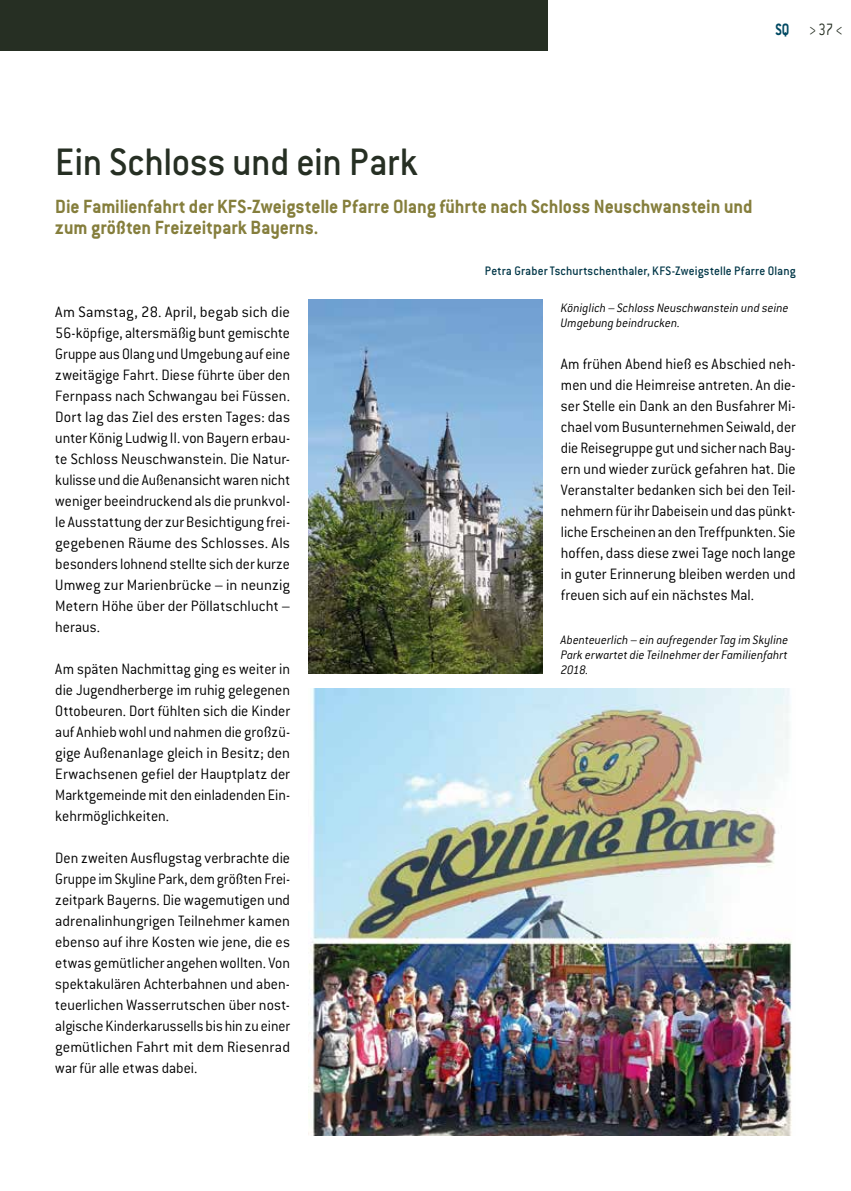
<style>
.page{position:relative;width:851px;height:1191px;background:#fff}
.page>*{position:absolute;margin:0;border:0;box-sizing:border-box;transform-origin:0 0}
.t1{font:500 42px "Conduit ITC";letter-spacing:-.01em;color:#262f23;scale:.95 1}
.t2{font:700 21px/21px "Conduit ITC";letter-spacing:-.005em;color:#857e3c;scale:.95 1}
.t3{font:300 18px "Conduit ITC";color:#262f23;scale:.8 1}
.t4{font:300 16.5px/21px "Conduit ITC";color:#000;text-align:justify;scale:.95 1}
.t5{font:300 16.5px/21px "Conduit ITC";color:#000;text-align:justify}
.t6{font:italic 300 13.5px/15px "Conduit ITC";letter-spacing:.005em;color:#000;scale:.95 1}
.t7{font:500 13.5px "Conduit ITC";letter-spacing:.01em;color:#003647;scale:.95 1}
.s1{font-weight:700;color:#004962}
</style>
<div class="page">
<div style="left:0;top:0;width:547px;height:51px;background:#262f23"></div>
<img style="left:308px;top:688px;width:484px;height:448px">
<img style="left:308px;top:300px;width:235px;height:374px">
<p class="t3" style="left:775px;top:20px;width:86px"><span class="s1">SQ</span> &gt; 37 &lt;</p>
<h1 class="t1" style="left:55px;top:138px;width:383px">Ein Schloss und ein Park</h1>
<p class="t2" style="left:55px;top:196px;width:735px">Die Familienfahrt der KFS-Zweigstelle Pfarre Olang führte nach Schloss Neuschwanstein und zum größten Freizeitpark Bayerns.</p>
<p class="t5" style="left:55px;top:301px;width:236px">Am Samstag, 28. April, begab sich die 56-köpfige, altersmäßig bunt gemischte Gruppe aus Olang und Umgebung auf eine zweitägige Fahrt. Diese führte über den Fernpass nach Schwangau bei Füssen.<br>Dort lag das Ziel des ersten Tages: das unter König Ludwig II. von Bayern erbau&shy;te Schloss Neuschwanstein. Die Natur&shy;kulisse und die Außenansicht waren nicht weniger beeindruckend als die prunkvol&shy;le Ausstattung der zur Besichtigung frei&shy;gegebenen Räume des Schlosses. Als besonders lohnend stellte sich der kurze Umweg zur Marienbrücke – in neunzig Metern Höhe über der Pöllatschlucht – heraus.</p>
<p class="t4" style="left:55px;top:658px;width:248px">Am späten Nachmittag ging es weiter in die Jugendherberge im ruhig gelegenen Ottobeuren. Dort fühlten sich die Kinder auf Anhieb wohl und nahmen die großzü&shy;gige Außenanlage gleich in Besitz; den Erwachsenen gefiel der Hauptplatz der Marktgemeinde mit den einladenden Ein&shy;kehrmöglichkeiten.</p>
<p class="t4" style="left:55px;top:847px;width:248px">Den zweiten Ausflugstag verbrachte die Gruppe im Skyline Park, dem größten Frei&shy;zeitpark Bayerns. Die wagemutigen und adrenalinhungrigen Teilnehmer kamen ebenso auf ihre Kosten wie jene, die es etwas gemütlicher angehen wollten. Von spektakulären Achterbahnen und aben&shy;teuerlichen Wasserrutschen über nost&shy;algische Kinderkarussells bis hin zu einer gemütlichen Fahrt mit dem Riesenrad war für alle etwas dabei.</p>
<p class="t7" style="left:485px;top:263px;width:328px">Petra Graber Tschurtschenthaler, KFS-Zweigstelle Pfarre Olang</p>
<p class="t6" style="left:561px;top:300px;width:241px">Königlich – Schloss Neuschwanstein und seine<br>Umgebung beindrucken.</p>
<p class="t4" style="left:561px;top:353px;width:248px">Am frühen Abend hieß es Abschied neh&shy;men und die Heimreise antreten. An die&shy;ser Stelle ein Dank an den Busfahrer Mi&shy;chael vom Busunternehmen Seiwald, der die Reisegruppe gut und sicher nach Bay&shy;ern und wieder zurück gefahren hat. Die Veranstalter bedanken sich bei den Teil&shy;nehmern für ihr Dabeisein und das pünkt&shy;liche Erscheinen an den Treffpunkten. Sie hoffen, dass diese zwei Tage noch lange in guter Erinnerung bleiben werden und freuen sich auf ein nächstes Mal.</p>
<p class="t6" style="left:561px;top:632px;width:241px;text-align:justify">Abenteuerlich – ein aufregender Tag im Skyline Park erwartet die Teilnehmer der Familienfahrt 2018.</p>
</div>
